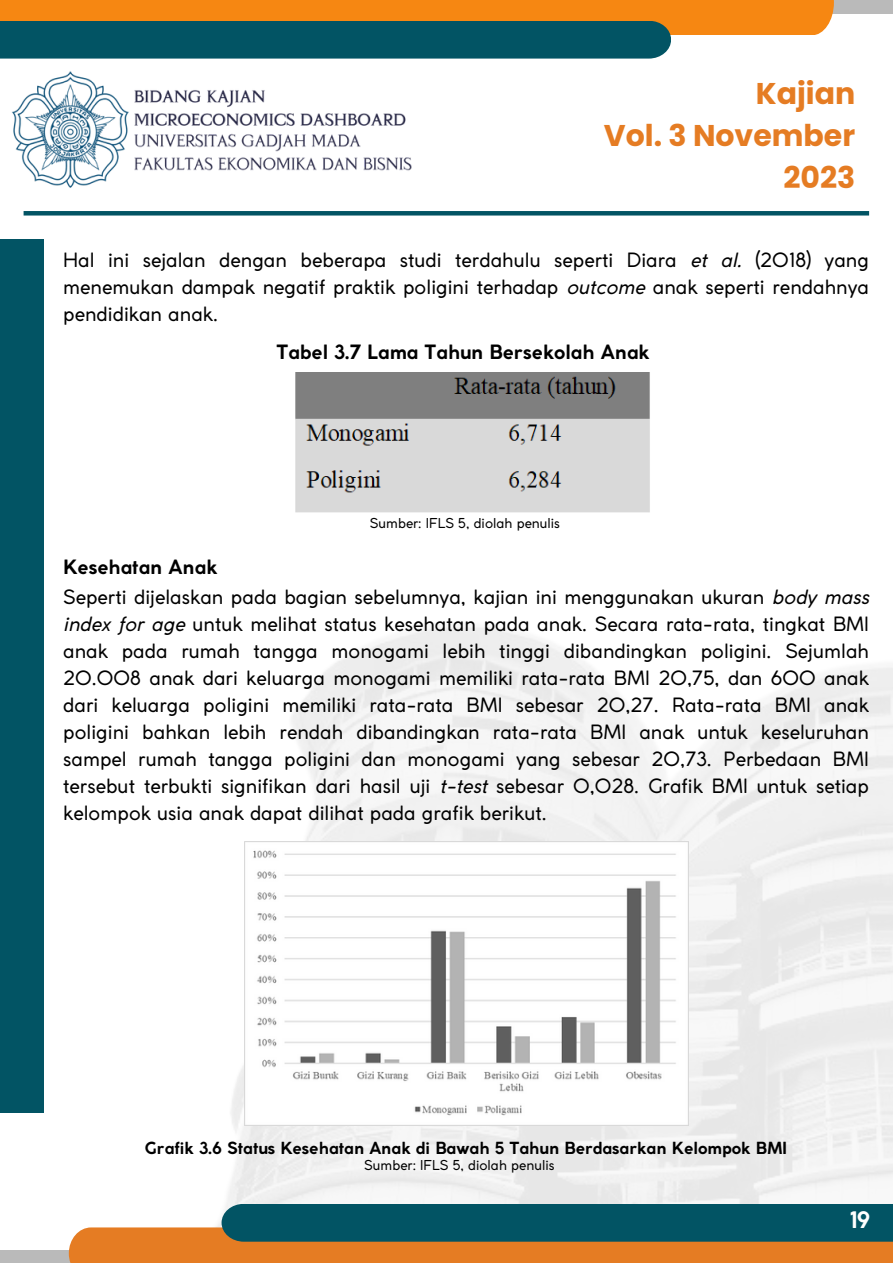
<style>
.page{position:relative;width:893px;height:1264px;background:#fff}
.page>*{position:absolute;margin:0;border:0;box-sizing:border-box;transform-origin:0 0}
.t1{font:700 30px/41.5px "Poppins";color:#e57c23;text-align:right}
.t2{font:700 22.5px "Coco Gothic";color:#fff}
.t3{font:19.5px/27px "Coco Gothic";color:#000;text-align:justify}
.t4{font:700 19.5px "Coco Gothic";color:#000}
.t5{font:700 16.5px "Coco Gothic";color:#000}
.t6{font:13.5px "Coco Gothic";color:#000}
.s1{font-style:italic}
</style>
<div class="page">
<div style="left:0;top:1249px;width:892px;height:13px;background:#bababa"></div>
<div style="left:0;top:0;width:892px;height:14px;background:#bababa"></div>
<div style="left:69px;top:1227px;width:823px;height:35px;background:#e57c23"></div>
<div style="left:0;top:0;width:833px;height:35px;background:#f68712"></div>
<div style="left:221px;top:1203px;width:671px;height:38px;background:#025464"></div>
<div style="left:0;top:21px;width:671px;height:38px;background:#025464"></div>
<div style="left:0;top:239px;width:44px;height:873px;background:#025464"></div>
<img style="left:11px;top:21px;width:405px;height:195px">
<hr style="left:24px;top:211px;width:845px;height:4px;background:#025464">
<img style="left:295px;top:373px;width:355px;height:140px">
<img style="left:244px;top:841px;width:444px;height:284px">
<p class="t1" style="left:755px;top:73px;width:101px">Kajian</p>
<p class="t1" style="left:603px;top:115px;width:253px">Vol. 3 November<br>2023</p>
<p class="t3" style="left:63px;top:248px;width:807px">Hal ini sejalan dengan beberapa studi terdahulu seperti Diara <span class="s1">et al.</span> (2018) yang menemukan dampak negatif praktik poligini terhadap <span class="s1">outcome</span> anak seperti rendahnya pendidikan anak.</p>
<p class="t4" style="left:276px;top:344px;width:374px">Tabel 3.7 Lama Tahun Bersekolah Anak</p>
<p class="t4" style="left:63px;top:560px;width:156px">Kesehatan Anak</p>
<p class="t6" style="left:370px;top:518px;width:192px">Sumber: IFLS 5, diolah penulis</p>
<p class="t3" style="left:63px;top:585px;width:807px">Seperti dijelaskan pada bagian sebelumnya, kajian ini menggunakan ukuran <span class="s1">body mass index for age</span> untuk melihat status kesehatan pada anak. Secara rata-rata, tingkat BMI anak pada rumah tangga monogami lebih tinggi dibandingkan poligini. Sejumlah 20.008 anak dari keluarga monogami memiliki rata-rata BMI 20,75, dan 600 anak dari keluarga poligini memiliki rata-rata BMI sebesar 20,27. Rata-rata BMI anak poligini bahkan lebih rendah dibandingkan rata-rata BMI anak untuk keseluruhan sampel rumah tangga poligini dan monogami yang sebesar 20,73. Perbedaan BMI tersebut terbukti signifikan dari hasil uji <span class="s1">t-test</span> sebesar 0,028. Grafik BMI untuk setiap kelompok usia anak dapat dilihat pada grafik berikut.</p>
<p class="t5" style="left:145px;top:1141px;width:644px">Grafik 3.6 Status Kesehatan Anak di Bawah 5 Tahun Berdasarkan Kelompok BMI</p>
<p class="t6" style="left:364px;top:1160px;width:192px">Sumber: IFLS 5, diolah penulis</p>
<p class="t2" style="left:849px;top:1211px;width:23px">19</p>
</div>
